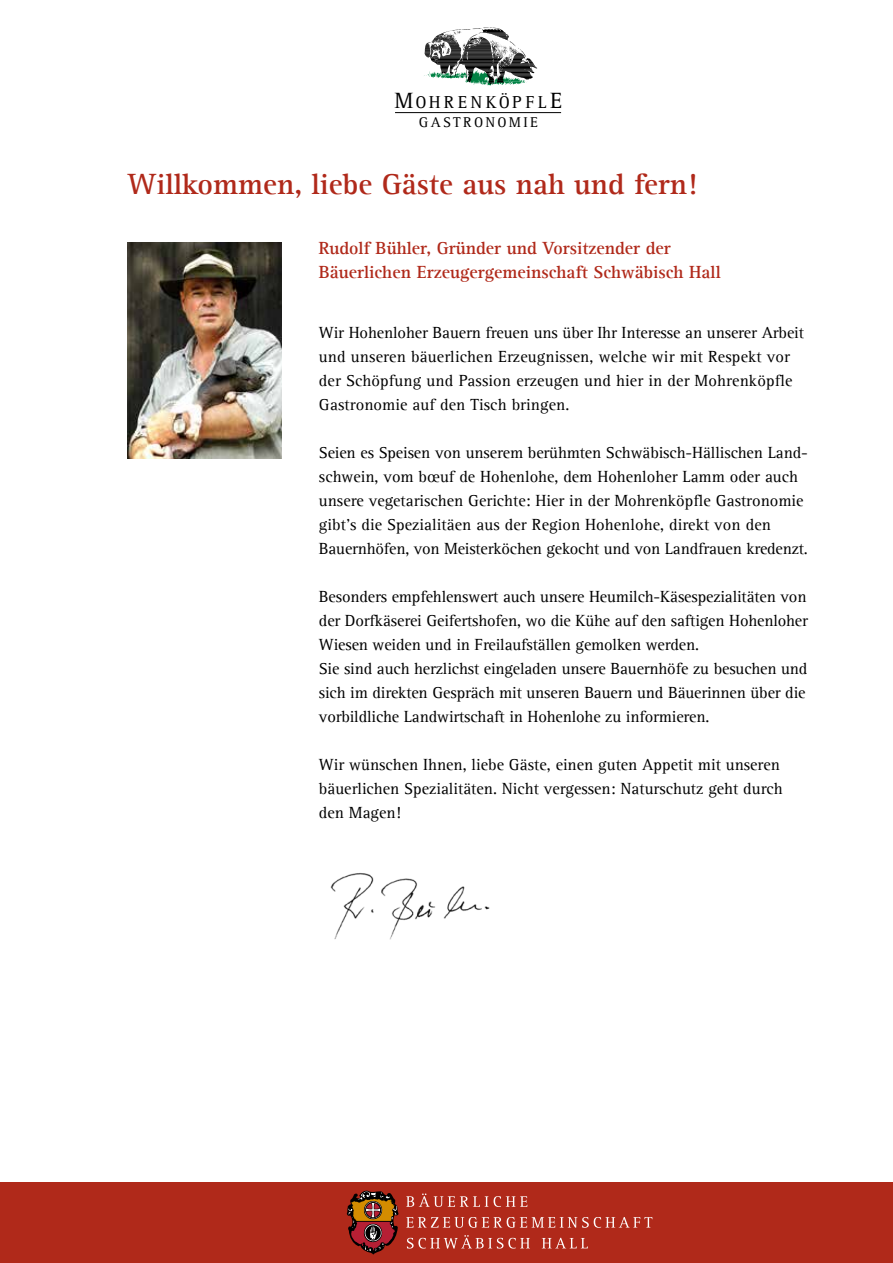
<style>
.page{position:relative;width:893px;height:1263px;background:#fff}
.page>*{position:absolute;margin:0;border:0;box-sizing:border-box;transform-origin:0 0}
.t1{font:700 30px "Agfa Rotis Serif";color:#b0291a}
.t2{font:700 18px/24px "Agfa Rotis Serif";color:#b0291a}
.t3{font:17.7px "Agfa Rotis Serif";letter-spacing:.185em;color:#000}
.t4{font:16.5px/24px "Agfa Rotis Serif";letter-spacing:-.005em;color:#000}
.t5{font:14.55px "Agfa Rotis Serif";letter-spacing:.155em;color:#000}
.s1{font-size:22.65px}
</style>
<div class="page">
<svg style="left:424px;top:28px;width:113px;height:57px"></svg>
<hr style="left:395px;top:112px;width:166px;height:1px;background:#000">
<div style="left:0;top:1182px;width:893px;height:81px;background:#b0291a"></div>
<svg style="left:407px;top:1235px;width:123px;height:13px"></svg>
<svg style="left:542px;top:1238px;width:46px;height:10px"></svg>
<svg style="left:406px;top:1217px;width:246px;height:11px"></svg>
<svg style="left:406px;top:1193px;width:121px;height:14px"></svg>
<svg style="left:347px;top:1191px;width:52px;height:63px"></svg>
<img style="left:330px;top:873px;width:160px;height:67px">
<img style="left:128px;top:242px;width:154px;height:216px">
<p class="t3" style="left:394px;top:91px;width:169px"><span class="s1">M</span>OHRENKÖPFL<span class="s1">E</span></p>
<p class="t5" style="left:419px;top:113px;width:120px">GASTRONOMIE</p>
<h1 class="t1" style="left:128px;top:166px;width:571px">Willkommen, liebe Gäste aus nah und fern!</h1>
<p class="t2" style="left:319px;top:236px;width:403px">Rudolf Bühler, Gründer und Vorsitzender der<br>Bäuerlichen Erzeugergemeinschaft Schwäbisch Hall</p>
<p class="t4" style="left:319px;top:321px;width:486px">Wir Hohenloher Bauern freuen uns über Ihr Interesse an unserer Arbeit und unseren bäuerlichen Erzeugnissen, welche wir mit Respekt vor der Schöpfung und Passion erzeugen und hier in der Mohrenköpfle Gastronomie auf den Tisch bringen.</p>
<p class="t4" style="left:319px;top:441px;width:490px">Seien es Speisen von unserem berühmten Schwäbisch-Hällischen Land&shy;schwein, vom bœuf de Hohenlohe, dem Hohenloher Lamm oder auch unsere vegetarischen Gerichte: Hier in der Mohrenköpfle Gastronomie gibt’s die Spezialitäen aus der Region Hohenlohe, direkt von den Bauernhöfen, von Meisterköchen gekocht und von Landfrauen kredenzt.</p>
<p class="t4" style="left:319px;top:585px;width:491px">Besonders empfehlenswert auch unsere Heumilch-Käsespezialitäten von der Dorfkäserei Geifertshofen, wo die Kühe auf den saftigen Hohenloher Wiesen weiden und in Freilaufställen gemolken werden.<br>Sie sind auch herzlichst eingeladen unsere Bauernhöfe zu besuchen und sich im direkten Gespräch mit unseren Bauern und Bäuerinnen über die vorbildliche Landwirtschaft in Hohenlohe zu informieren.</p>
<p class="t4" style="left:319px;top:753px;width:465px">Wir wünschen Ihnen, liebe Gäste, einen guten Appetit mit unseren bäuerlichen Spezialitäten. Nicht vergessen: Naturschutz geht durch den Magen!</p>
</div>
